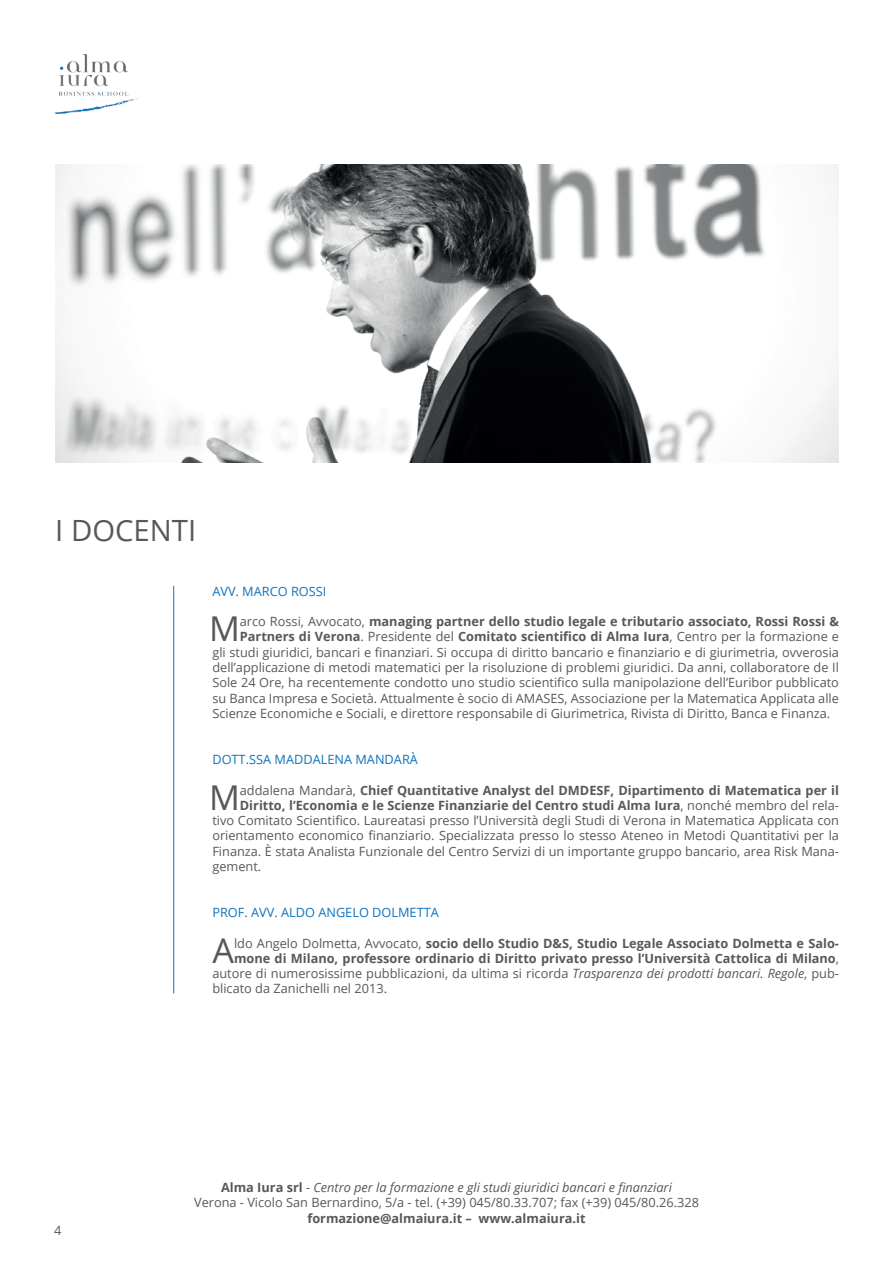
<style>
.page{position:relative;width:893px;height:1263px;background:#fff}
.page>*{position:absolute;margin:0;border:0;box-sizing:border-box;transform-origin:0 0}
.t1{font:34.2px "Open Sans";color:#57585a}
.t2{font:29.25px "Open Sans";color:#57585a}
.t3{font:12.75px/15.3px "Open Sans";color:#57585a;text-align:center}
.t4{font:700 12.75px "Open Sans";color:#57585a}
.t5{font:12.75px "Open Sans";color:#1074bc}
.s1{font-weight:400}
.s2{font-style:italic}
.s3{font-weight:700}
</style>
<div class="page">
<img style="left:54px;top:54px;width:85px;height:60px">
<hr style="left:173px;top:586px;width:1px;height:407px;background:#1074bc">
<img style="left:55px;top:164px;width:784px;height:299px">
<h2 class="t2" style="left:55px;top:510px;width:142px">I DOCENTI</h2>
<p class="t5" style="left:212px;top:582px;width:116px">AVV. MARCO ROSSI</p>
<h1 class="t1" style="left:209px;top:606px;width:32px">M</h1>
<p class="t4" style="left:240px;top:612px;width:601px"><span class="s1">arco Rossi, Avvocato,</span> managing partner dello studio legale e tributario associato, Rossi Rossi &amp;</p>
<p class="t4" style="left:240px;top:628px;width:601px">Partners di Verona<span class="s1">. Presidente del</span> Comitato scientifico di Alma Iura<span class="s1">, Centro per la formazione e</span></p>
<p class="t3" style="left:212px;top:644px;width:628px">gli studi giuridici, bancari e finanziari. Si occupa di diritto bancario e finanziario e di giurimetria, ovverosia</p>
<p class="t3" style="left:212px;top:659px;width:628px">dell’applicazione di metodi matematici per la risoluzione di problemi giuridici. Da anni, collaboratore de Il</p>
<p class="t3" style="left:212px;top:675px;width:628px">Sole 24 Ore, ha recentemente condotto uno studio scientifico sulla manipolazione dell’Euribor pubblicato</p>
<p class="t3" style="left:212px;top:690px;width:628px">su Banca Impresa e Società. Attualmente è socio di AMASES, Associazione per la Matematica Applicata alle</p>
<p class="t3" style="left:212px;top:705px;width:619px">Scienze Economiche e Sociali, e direttore responsabile di Giurimetrica, Rivista di Diritto, Banca e Finanza.</p>
<p class="t5" style="left:212px;top:750px;width:207px">DOTT.SSA MADDALENA MANDARÀ</p>
<h1 class="t1" style="left:209px;top:774px;width:32px">M</h1>
<p class="t4" style="left:240px;top:781px;width:601px"><span class="s1">addalena Mandarà,</span> Chief Quantitative Analyst del DMDESF, Dipartimento di Matematica per il</p>
<p class="t4" style="left:240px;top:796px;width:601px">Diritto, l’Economia e le Scienze Finanziarie del Centro studi Alma Iura<span class="s1">, nonché membro del rela-</span></p>
<p class="t3" style="left:212px;top:812px;width:628px">tivo Comitato Scientifico. Laureatasi presso l’Università degli Studi di Verona in Matematica Applicata con</p>
<p class="t3" style="left:212px;top:828px;width:628px">orientamento economico finanziario. Specializzata presso lo stesso Ateneo in Metodi Quantitativi per la</p>
<p class="t3" style="left:212px;top:843px;width:628px">Finanza. È stata Analista Funzionale del Centro Servizi di un importante gruppo bancario, area Risk Mana-</p>
<p class="t3" style="left:212px;top:858px;width:50px">gement.</p>
<p class="t5" style="left:212px;top:903px;width:228px">PROF. AVV. ALDO ANGELO DOLMETTA</p>
<h1 class="t1" style="left:212px;top:927px;width:23px">A</h1>
<p class="t4" style="left:234px;top:934px;width:606px"><span class="s1">ldo Angelo Dolmetta, Avvocato,</span> socio dello Studio D&amp;S, Studio Legale Associato Dolmetta e Salo-</p>
<p class="t4" style="left:234px;top:949px;width:606px">mone di Milano, professore ordinario di Diritto privato presso l’Università Cattolica di Milano<span class="s1">,</span></p>
<p class="t3" style="left:212px;top:965px;width:628px">autore di numerosissime pubblicazioni, da ultima si ricorda <span class="s2">Trasparenza dei prodotti bancari. Regole</span>, pub-</p>
<p class="t3" style="left:212px;top:981px;width:176px">blicato da Zanichelli nel 2013.</p>
<p class="t3" style="left:54px;top:1222px;width:9px">4</p>
<p class="t3" style="left:194px;top:1179px;width:506px"><span class="s3">Alma Iura srl</span> - <span class="s2">Centro per la formazione e gli studi giuridici bancari e finanziari<br></span>Verona - Vicolo San Bernardino, 5/a - tel. (+39) 045/80.33.707; fax (+39) 045/80.26.328</p>
<p class="t4" style="left:307px;top:1209px;width:280px">formazione@almaiura.it – www.almaiura.it</p>
</div>
